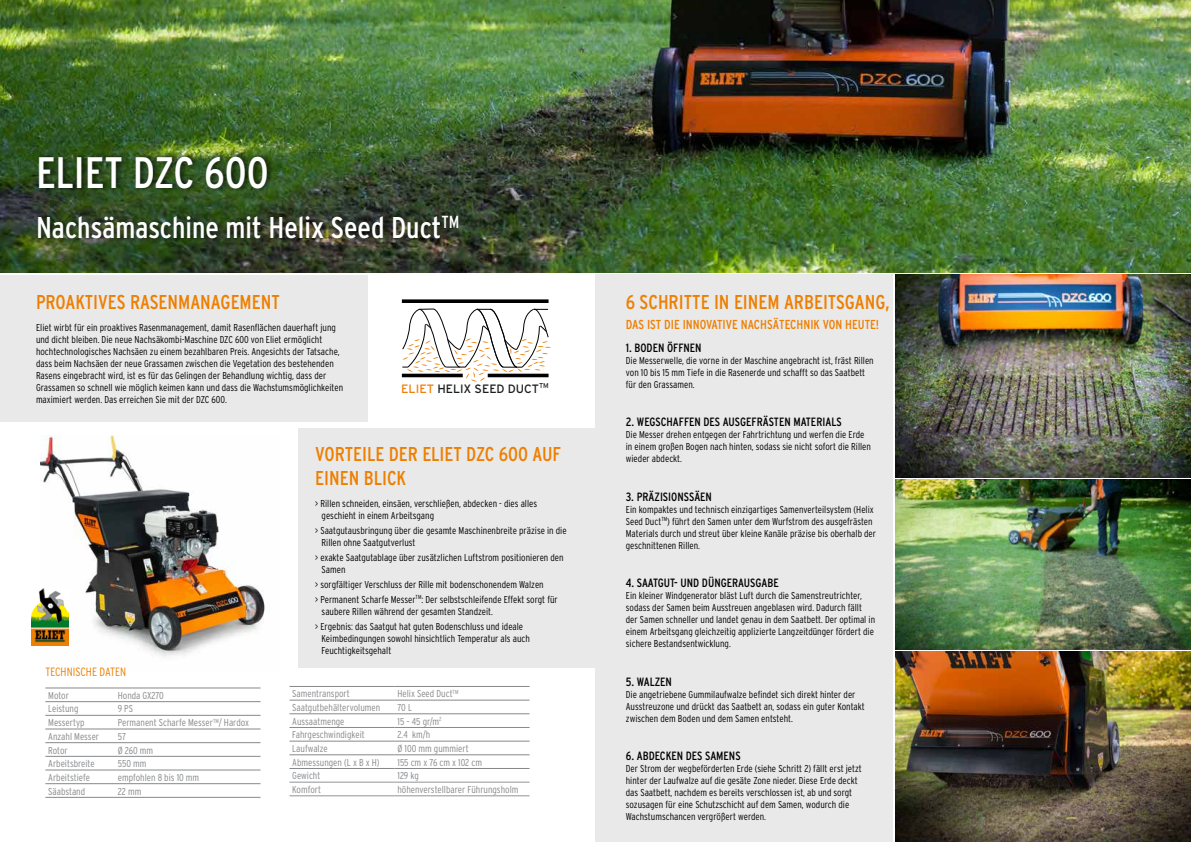
<style>
.page{position:relative;width:1191px;height:842px;background:#fff}
.page>*{position:absolute;margin:0;border:0;box-sizing:border-box;transform-origin:0 0}
.t1{font:condensed 44px "Interstate";color:#fff}
.t2{font:condensed 30px "Interstate";color:#fff}
.t3{font:condensed 20px/24px "Interstate";color:#ee7f00}
.t4{font:condensed 13px "Interstate";color:#ee7f00}
.t5{font:12.1px "Interstate";color:#1b1e1d}
.t6{font:condensed 12px "Interstate";color:#000}
.t7{font:300 condensed 12px "Interstate";color:#ee7f00}
.t8{font:300 condensed 10px/12px "Interstate";color:#000}
.t9{font:300 condensed 10px "Interstate";color:#87888a}
.s1{color:#ee7f08}
</style>
<div class="page">
<img style="left:41px;top:435px;width:224px;height:222px">
<div style="left:0;top:275px;width:368px;height:147px;background:#e9e9ea"></div>
<img style="left:0;top:0;width:1191px;height:272px">
<div style="left:36px;top:151px;width:431px;height:93px;background:#000;opacity:.7"></div>
<div style="left:595px;top:275px;width:298px;height:567px;background:#e9e9ea"></div>
<img style="left:895px;top:275px;width:296px;height:202px">
<img style="left:895px;top:652px;width:296px;height:190px">
<div style="left:402px;top:300px;width:146px;height:3px;border:1px solid #000204"></div>
<svg style="left:402px;top:308px;width:149px;height:74px"></svg>
<img style="left:32px;top:588px;width:36px;height:57px">
<hr style="left:45px;top:687px;width:70px;height:1px;background:#87888a">
<hr style="left:115px;top:687px;width:145px;height:1px;background:#87888a">
<hr style="left:45px;top:701px;width:70px;height:1px;background:#87888a">
<hr style="left:115px;top:701px;width:145px;height:1px;background:#87888a">
<hr style="left:45px;top:715px;width:70px;height:1px;background:#87888a">
<hr style="left:115px;top:715px;width:145px;height:1px;background:#87888a">
<hr style="left:45px;top:728px;width:70px;height:1px;background:#87888a">
<hr style="left:115px;top:728px;width:145px;height:1px;background:#87888a">
<hr style="left:45px;top:742px;width:70px;height:1px;background:#87888a">
<hr style="left:115px;top:742px;width:145px;height:1px;background:#87888a">
<hr style="left:45px;top:756px;width:70px;height:1px;background:#87888a">
<hr style="left:115px;top:756px;width:145px;height:1px;background:#87888a">
<hr style="left:45px;top:769px;width:70px;height:1px;background:#87888a">
<hr style="left:115px;top:769px;width:145px;height:1px;background:#87888a">
<hr style="left:45px;top:783px;width:70px;height:1px;background:#87888a">
<hr style="left:115px;top:783px;width:145px;height:1px;background:#87888a">
<hr style="left:45px;top:797px;width:70px;height:1px;background:#87888a">
<hr style="left:115px;top:797px;width:145px;height:1px;background:#87888a">
<hr style="left:289px;top:686px;width:106px;height:1px;background:#87888a">
<hr style="left:395px;top:686px;width:134px;height:1px;background:#87888a">
<hr style="left:289px;top:700px;width:106px;height:1px;background:#87888a">
<hr style="left:395px;top:700px;width:134px;height:1px;background:#87888a">
<hr style="left:289px;top:713px;width:106px;height:1px;background:#87888a">
<hr style="left:395px;top:713px;width:134px;height:1px;background:#87888a">
<hr style="left:289px;top:727px;width:106px;height:1px;background:#87888a">
<hr style="left:395px;top:727px;width:134px;height:1px;background:#87888a">
<hr style="left:289px;top:741px;width:106px;height:1px;background:#87888a">
<hr style="left:395px;top:741px;width:134px;height:1px;background:#87888a">
<hr style="left:289px;top:754px;width:106px;height:1px;background:#87888a">
<hr style="left:395px;top:754px;width:134px;height:1px;background:#87888a">
<hr style="left:289px;top:768px;width:106px;height:1px;background:#87888a">
<hr style="left:395px;top:768px;width:134px;height:1px;background:#87888a">
<hr style="left:289px;top:782px;width:106px;height:1px;background:#929395">
<hr style="left:395px;top:782px;width:134px;height:1px;background:#929395">
<hr style="left:289px;top:795px;width:106px;height:1px;background:#929395">
<hr style="left:395px;top:795px;width:134px;height:1px;background:#929395">
<div style="left:298px;top:429px;width:297px;height:239px;background:#e9e9ea"></div>
<img style="left:895px;top:480px;width:296px;height:169px">
<h1 class="t1" style="left:36px;top:146px;width:234px">ELIET DZC 600</h1>
<h2 class="t2" style="left:36px;top:209px;width:425px">Nachsämaschine mit Helix Seed Duct<sup>TM</sup></h2>
<h3 class="t3" style="left:36px;top:290px;width:245px">PROAKTIVES RASENMANAGEMENT</h3>
<h3 class="t3" style="left:626px;top:290px;width:265px">6 SCHRITTE IN EINEM ARBEITSGANG,</h3>
<h3 class="t4" style="left:626px;top:317px;width:255px">DAS IST DIE INNOVATIVE NACHSÄTECHNIK VON HEUTE!</h3>
<p class="t6" style="left:626px;top:340px;width:77px">1. BODEN ÖFFNEN</p>
<p class="t8" style="left:626px;top:354px;width:249px">Die Messerwelle, die vorne in der Maschine angebracht ist, fräst Rillen von 10 bis 15 mm Tiefe in die Rasenerde und schafft so das Saatbett für den Grassamen.</p>
<p class="t6" style="left:626px;top:415px;width:217px">2. WEGSCHAFFEN DES AUSGEFRÄSTEN MATERIALS</p>
<p class="t8" style="left:626px;top:429px;width:247px">Die Messer drehen entgegen der Fahrtrichtung und werfen die Erde in einem großen Bogen nach hinten, sodass sie nicht sofort die Rillen wieder abdeckt.</p>
<p class="t6" style="left:626px;top:489px;width:88px">3. PRÄZISIONSSÄEN</p>
<p class="t8" style="left:626px;top:503px;width:252px">Ein kompaktes und technisch einzigartiges Samenverteilsystem (Helix Seed Duct<sup>TM</sup>) führt den Samen unter dem Wurfstrom des ausgefrästen Materials durch und streut über kleine Kanäle präzise bis oberhalb der geschnittenen Rillen.</p>
<p class="t6" style="left:626px;top:576px;width:154px">4. SAATGUT- UND DÜNGERAUSGABE</p>
<p class="t8" style="left:626px;top:589px;width:251px">Ein kleiner Windgenerator bläst Luft durch die Samenstreutrichter, sodass der Samen beim Ausstreuen angeblasen wird. Dadurch fällt der Samen schneller und landet genau in dem Saatbett. Der optimal in einem Arbeitsgang gleichzeitig applizierte Langzeitdünger fördert die sichere Bestandsentwicklung.</p>
<p class="t6" style="left:626px;top:674px;width:48px">5. WALZEN</p>
<p class="t8" style="left:626px;top:688px;width:240px">Die angetriebene Gummilaufwalze befindet sich direkt hinter der<br>Ausstreuzone und drückt das Saatbett an, sodass ein guter Kontakt zwischen dem Boden und dem Samen entsteht.</p>
<p class="t6" style="left:626px;top:748px;width:116px">6. ABDECKEN DES SAMENS</p>
<p class="t8" style="left:626px;top:762px;width:237px">Der Strom der wegbeförderten Erde (siehe Schritt 2) fällt erst jetzt hinter der Laufwalze auf die gesäte Zone nieder. Diese Erde deckt das Saatbett, nachdem es bereits verschlossen ist, ab und sorgt sozusagen für eine Schutzschicht auf dem Samen, wodurch die Wachstumschancen vergrößert werden.</p>
<p class="t8" style="left:36px;top:322px;width:309px">Eliet wirbt für ein proaktives Rasenmanagement, damit Rasenflächen dauerhaft jung und dicht bleiben. Die neue Nachsäkombi-Maschine DZC 600 von Eliet ermöglicht hochtechnologisches Nachsäen zu einem bezahlbaren Preis. Angesichts der Tatsache, dass beim Nachsäen der neue Grassamen zwischen die Vegetation des bestehenden Rasens eingebracht wird, ist es für das Gelingen der Behandlung wichtig, dass der Grassamen so schnell wie möglich keimen kann und dass die Wachstumsmöglichkeiten maximiert werden. Das erreichen Sie mit der DZC 600.</p>
<p class="t5" style="left:401px;top:381px;width:149px"><span class="s1">ELIET</span> HELIX SEED DUCT<sup>TM</sup></p>
<h3 class="t3" style="left:315px;top:442px;width:247px">VORTEILE DER ELIET DZC 600 AUF<br>EINEN BLICK</h3>
<p class="t8" style="left:322px;top:497px;width:217px;text-indent:-6px">&gt; Rillen schneiden, einsäen, verschließen, abdecken - dies alles geschieht in einem Arbeitsgang</p>
<p class="t8" style="left:322px;top:524px;width:246px;text-indent:-6px">&gt; Saatgutausbringung über die gesamte Maschinenbreite präzise in die<br>Rillen ohne Saatgutverlust</p>
<p class="t8" style="left:322px;top:551px;width:244px;text-indent:-6px">&gt; exakte Saatgutablage über zusätzlichen Luftstrom positionieren den<br>Samen</p>
<p class="t8" style="left:315px;top:577px;width:244px;line-height:15px">&gt; sorgfältiger Verschluss der Rille mit bodenschonendem Walzen<br>&gt; Permanent Scharfe Messer<sup>TM</sup>: Der selbstschleifende Effekt sorgt für</p>
<p class="t8" style="left:315px;top:604px;width:209px;line-height:15px;text-indent:6px">saubere Rillen während der gesamten Standzeit.<br>&gt; Ergebnis: das Saatgut hat guten Bodenschluss und ideale</p>
<p class="t8" style="left:322px;top:632px;width:210px">Keimbedingungen sowohl hinsichtlich Temperatur als auch<br>Feuchtigkeitsgehalt</p>
<p class="t7" style="left:45px;top:664px;width:82px">TECHNISCHE DATEN</p>
<p class="t9" style="left:48px;top:689px;width:22px">Motor</p>
<p class="t9" style="left:118px;top:689px;width:48px">Honda GX270</p>
<p class="t9" style="left:48px;top:703px;width:32px">Leistung</p>
<p class="t9" style="left:118px;top:703px;width:17px">9 PS</p>
<p class="t9" style="left:48px;top:716px;width:38px">Messertyp</p>
<p class="t9" style="left:118px;top:716px;width:133px">Permanent Scharfe Messer<sup>TM</sup>/ Hardox</p>
<p class="t9" style="left:48px;top:730px;width:52px">Anzahl Messer</p>
<p class="t9" style="left:118px;top:730px;width:10px">57</p>
<p class="t9" style="left:48px;top:744px;width:21px">Rotor</p>
<p class="t9" style="left:118px;top:744px;width:37px">Ø 260 mm</p>
<p class="t9" style="left:48px;top:757px;width:48px">Arbeitsbreite</p>
<p class="t9" style="left:118px;top:757px;width:30px">550 mm</p>
<p class="t9" style="left:48px;top:771px;width:43px">Arbeitstiefe</p>
<p class="t9" style="left:118px;top:771px;width:83px">empfohlen 8 bis 10 mm</p>
<p class="t9" style="left:48px;top:785px;width:38px">Säabstand</p>
<p class="t9" style="left:118px;top:785px;width:25px">22 mm</p>
<p class="t9" style="left:292px;top:688px;width:59px">Samentransport</p>
<p class="t9" style="left:397px;top:688px;width:62px">Helix Seed Duct<sup>TM</sup></p>
<p class="t9" style="left:292px;top:701px;width:89px">Saatgutbehältervolumen</p>
<p class="t9" style="left:397px;top:701px;width:16px">70 L</p>
<p class="t9" style="left:292px;top:715px;width:54px">Aussaatmenge</p>
<p class="t9" style="left:397px;top:715px;width:46px">15 – 45 gr/m<sup>2</sup></p>
<p class="t9" style="left:292px;top:729px;width:74px">Fahrgeschwindigkeit</p>
<p class="t9" style="left:397px;top:729px;width:34px">2.4 km/h</p>
<p class="t9" style="left:292px;top:742px;width:37px">Laufwalze</p>
<p class="t9" style="left:397px;top:742px;width:73px">Ø 100 mm gummiert</p>
<p class="t9" style="left:292px;top:756px;width:89px">Abmessungen (L x B x H)</p>
<p class="t9" style="left:397px;top:756px;width:86px">155 cm x 76 cm x 102 cm</p>
<p class="t9" style="left:292px;top:770px;width:30px">Gewicht</p>
<p class="t9" style="left:397px;top:770px;width:23px">129 kg</p>
<p class="t9" style="left:292px;top:783px;width:30px">Komfort</p>
<p class="t9" style="left:397px;top:783px;width:122px">höhenverstellbarer Führungsholm</p>
</div>
